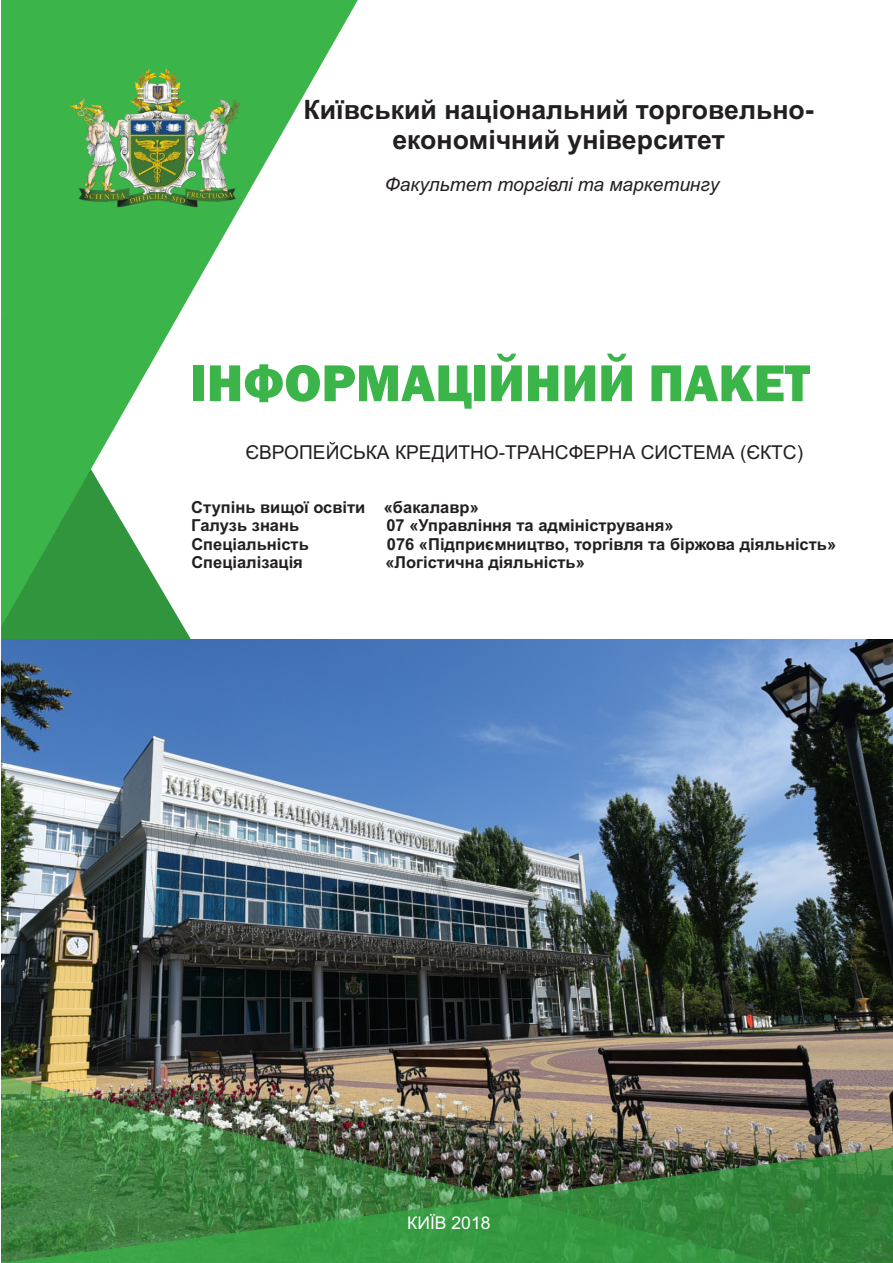
<style>
.page{position:relative;width:893px;height:1263px;background:#fff}
.page>*{position:absolute;margin:0;border:0;box-sizing:border-box;transform-origin:0 0}
.t1{font:800 53.55px "Franklin Gothic";color:#3bb449}
.t2{font:700 26.7px/29.8px "Arial";color:#231f20;text-align:center}
.t3{font:19.2px "Arial";color:#231f20}
.t4{font:italic 19.2px "Arial";color:#231f20}
.t5{font:17.55px "Arial";color:#fff}
.t6{font:700 16.5px/18.5px "Arial";color:#231f20}
</style>
<div class="page">
<svg style="left:1px;top:627px;width:556px;height:13px"></svg>
<img style="left:1px;top:640px;width:892px;height:508px">
<svg style="left:1px;top:0;width:357px;height:627px"></svg>
<img style="left:1px;top:1076px;width:774px;height:72px">
<img style="left:56px;top:69px;width:188px;height:143px">
<svg style="left:1px;top:1148px;width:892px;height:115px;background:#3c803f"></svg>
<p class="t2" style="left:304px;top:95px;width:511px">Київський національний торговельно&shy;економічний університет</p>
<p class="t4" style="left:385px;top:172px;width:336px">Факультет торгівлі та маркетингу</p>
<p class="t1" style="left:190px;top:348px;width:622px">ІНФОРМАЦІЙНИЙ ПАКЕТ</p>
<p class="t3" style="left:245px;top:440px;width:559px">ЄВРОПЕЙСЬКА КРЕДИТНО-ТРАНСФЕРНА СИСТЕМА (ЄКТС)</p>
<p class="t6" style="left:191px;top:498px;width:289px">Ступінь вищої освіти «бакалавр»<br>Галузь знань</p>
<p class="t6" style="left:386px;top:517px;width:289px">07 «Управління та адмініструваня»</p>
<p class="t6" style="left:191px;top:535px;width:119px">Спеціальність</p>
<p class="t6" style="left:387px;top:535px;width:451px">076 «Підприємництво, торгівля та біржова діяльність»</p>
<p class="t6" style="left:191px;top:554px;width:113px">Спеціалізація</p>
<p class="t6" style="left:385px;top:554px;width:201px">«Логістична діяльність»</p>
<p class="t5" style="left:407px;top:1211px;width:85px">КИЇВ 2018</p>
</div>
